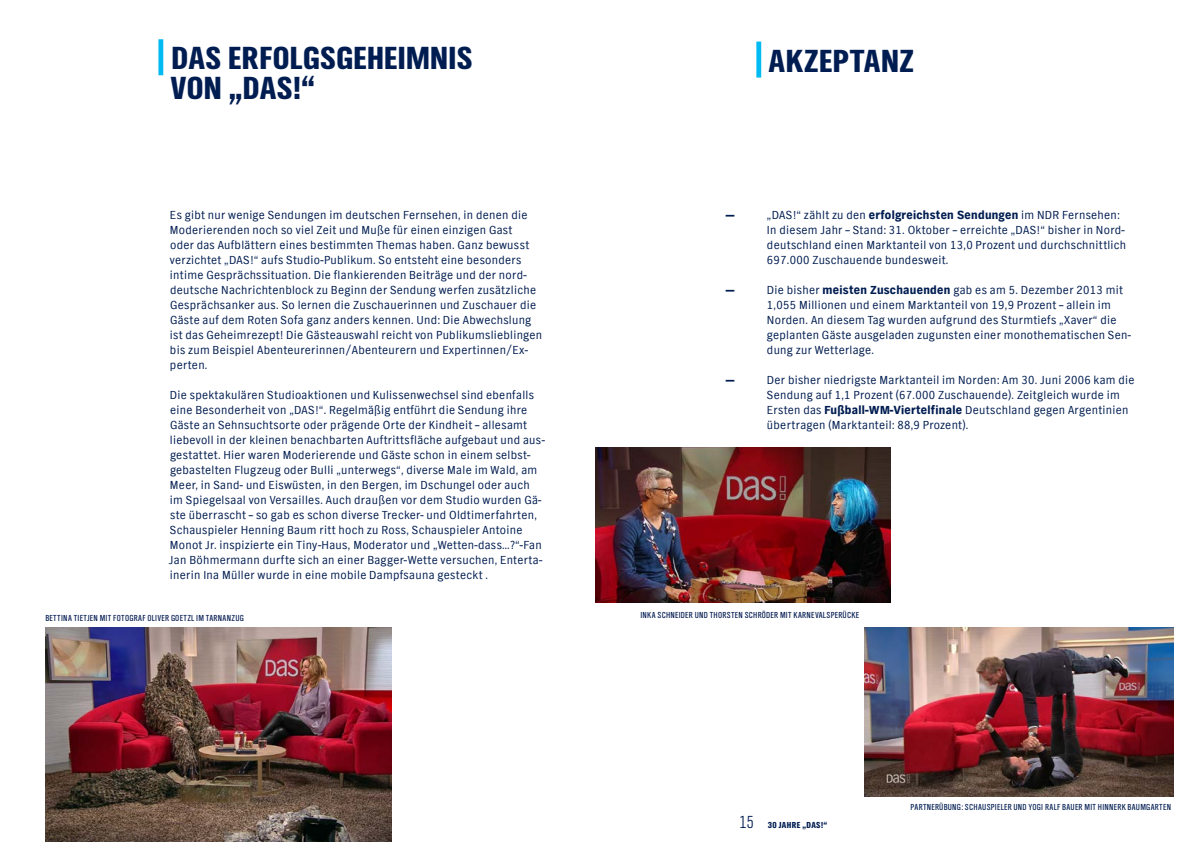
<style>
.page{position:relative;width:1191px;height:842px;background:#fff}
.page>*{position:absolute;margin:0;border:0;box-sizing:border-box;transform-origin:0 0}
.t1{font:900 33px/30px "NDR Sans Cond";letter-spacing:.015em;color:#001d51}
.t2{font:12px/15px "NDR Sans";letter-spacing:.025em;color:#001d51}
.t3{font:900 12px "NDR Sans";color:#001d51}
.t4{font:9px "NDR Sans Cond";letter-spacing:.025em;color:#00194f}
.t5{font:9px "NDR Sans Cond";letter-spacing:.025em;color:#001d51}
.t6{font:900 9px "NDR Sans Cond";letter-spacing:.04em;color:#001d51}
.s1{font-weight:900}
.s2{font-weight:300;font-size:18px}
</style>
<div class="page">
<div style="left:158px;top:39px;width:5px;height:36px;background:#00baf1"></div>
<img style="left:45px;top:628px;width:347px;height:214px">
<img style="left:595px;top:448px;width:295px;height:154px">
<div style="left:756px;top:42px;width:5px;height:36px;background:#00baf1"></div>
<img style="left:864px;top:628px;width:309px;height:169px">
<h1 class="t1" style="left:170px;top:43px;width:303px">DAS ERFOLGSGEHEIMNIS<br>VON „DAS!“</h1>
<p class="t2" style="left:170px;top:207px;width:374px">Es gibt nur wenige Sendungen im deutschen Fernsehen, in denen die Moderierenden noch so viel Zeit und Muße für einen einzigen Gast<br>oder das Aufblättern eines bestimmten Themas haben. Ganz bewusst verzichtet „DAS!“ aufs Studio-Publikum. So entsteht eine besonders intime Gesprächssituation. Die flankierenden Beiträge und der nord&shy;deutsche Nachrichtenblock zu Beginn der Sendung werfen zusätzliche Gesprächsanker aus. So lernen die Zuschauerinnen und Zuschauer die Gäste auf dem Roten Sofa ganz anders kennen. Und: Die Abwechslung ist das Geheimrezept! Die Gästeauswahl reicht von Publikumslieblingen bis zum Beispiel Abenteurerinnen/Abenteurern und Expertinnen/Ex&shy;perten.</p>
<p class="t2" style="left:169px;top:387px;width:377px">Die spektakulären Studioaktionen und Kulissenwechsel sind ebenfalls eine Besonderheit von „DAS!“. Regelmäßig entführt die Sendung ihre Gäste an Sehnsuchtsorte oder prägende Orte der Kindheit – allesamt liebevoll in der kleinen benachbarten Auftrittsfläche aufgebaut und aus&shy;gestattet. Hier waren Moderierende und Gäste schon in einem selbst&shy;gebastelten Flugzeug oder Bulli „unterwegs“, diverse Male im Wald, am Meer, in Sand- und Eiswüsten, in den Bergen, im Dschungel oder auch<br>im Spiegelsaal von Versailles. Auch draußen vor dem Studio wurden Gä&shy;ste überrascht – so gab es schon diverse Trecker- und Oldtimerfahrten, Schauspieler Henning Baum ritt hoch zu Ross, Schauspieler Antoine Monot Jr. inspizierte ein Tiny-Haus, Moderator und „Wetten-dass…?“-Fan Jan Böhmermann durfte sich an einer Bagger-Wette versuchen, Enterta&shy;inerin Ina Müller wurde in eine mobile Dampfsauna gesteckt .</p>
<h1 class="t1" style="left:768px;top:46px;width:147px">AKZEPTANZ</h1>
<p class="t3" style="left:726px;top:207px;width:10px">—</p>
<p class="t2" style="left:767px;top:207px;width:361px">„DAS!“ zählt zu den <span class="s1">erfolgreichsten Sendungen</span> im NDR Fernsehen:<br>In diesem Jahr – Stand: 31. Oktober – erreichte „DAS!“ bisher in Nord&shy;deutschland einen Marktanteil von 13,0 Prozent und durchschnittlich 697.000 Zuschauende bundesweit.</p>
<p class="t3" style="left:726px;top:282px;width:10px">—</p>
<p class="t2" style="left:767px;top:282px;width:365px">Die bisher <span class="s1">meisten Zuschauenden</span> gab es am 5. Dezember 2013 mit 1,055 Millionen und einem Marktanteil von 19,9 Prozent – allein im Norden. An diesem Tag wurden aufgrund des Sturmtiefs „Xaver“ die geplanten Gäste ausgeladen zugunsten einer monothematischen Sen&shy;dung zur Wetterlage.</p>
<p class="t3" style="left:726px;top:372px;width:10px">—</p>
<p class="t2" style="left:767px;top:372px;width:369px">Der bisher niedrigste Marktanteil im Norden: Am 30. Juni 2006 kam die Sendung auf 1,1 Prozent (67.000 Zuschauende). Zeitgleich wurde im Ersten das <span class="s1">Fußball-WM-Viertelfinale</span> Deutschland gegen Argentinien übertragen (Marktanteil: 88,9 Prozent).</p>
<p class="t4" style="left:45px;top:613px;width:200px">BETTINA TIETJEN MIT FOTOGRAF OLIVER GOETZL IM TARNANZUG</p>
<p class="t4" style="left:640px;top:610px;width:220px">INKA SCHNEIDER UND THORSTEN SCHRÖDER MIT KARNEVALSPERÜCKE</p>
<p class="t6" style="left:739px;top:819px;width:90px"><span class="s2">15</span> 30 JAHRE „DAS!“</p>
<p class="t5" style="left:910px;top:802px;width:262px">PARTNERÜBUNG: SCHAUSPIELER UND YOGI RALF BAUER MIT HINNERK BAUMGARTEN</p>
</div>
